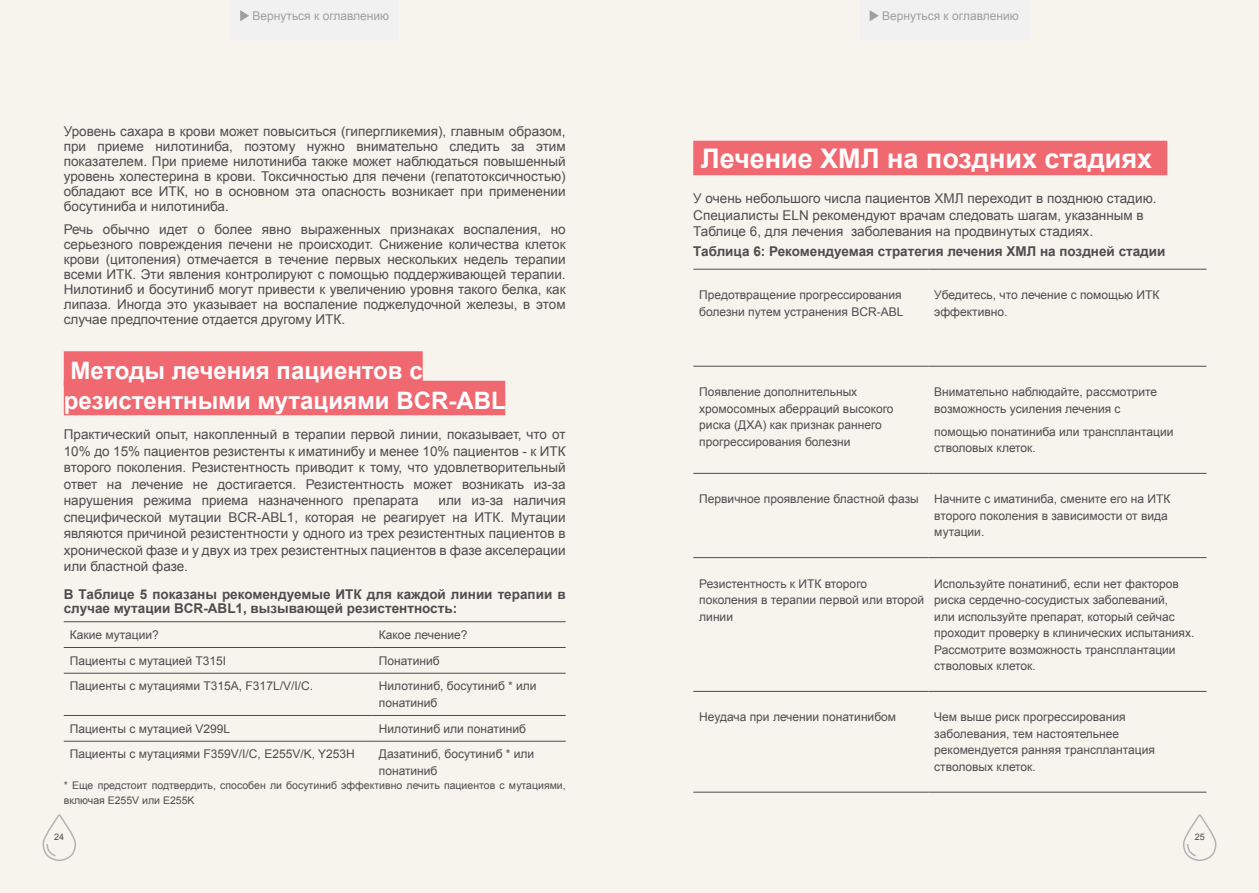
<style>
.page{position:relative;width:1259px;height:893px;background:#fff}
.page>*{position:absolute;margin:0;border:0;box-sizing:border-box;transform-origin:0 0}
.t1{font:700 27px "Arial";color:#fff}
.t2{font:700 24px/29.5px "Arial";color:#fff}
.t3{font:13.5px/15px "Arial";color:#4d4d4f;text-align:justify}
.t4{font:700 13.5px/13.5px "Arial";color:#4d4d4f}
.t5{font:12px/16.5px "Arial";color:#4d4d4f}
.t6{font:12px "Arial";color:#9d9fa2}
.t7{font:10.5px/15px "Arial";color:#4d4d4f}
.t8{font:9px "Arial";color:#4d4d4f}
</style>
<div class="page">
<div style="left:0;top:0;width:642px;height:893px;background:#f7f3ed"></div>
<div style="left:616px;top:0;width:643px;height:893px;background:#f7f3ed"></div>
<div style="left:693px;top:141px;width:474px;height:34px;background:#f16970"></div>
<hr style="left:693px;top:269px;width:235px;height:1px;background:#4d4d4f">
<hr style="left:928px;top:269px;width:278px;height:1px;background:#4d4d4f">
<hr style="left:693px;top:366px;width:235px;height:1px;background:#4d4d4f">
<hr style="left:928px;top:366px;width:278px;height:1px;background:#4d4d4f">
<hr style="left:693px;top:473px;width:235px;height:1px;background:#4d4d4f">
<hr style="left:928px;top:473px;width:278px;height:1px;background:#4d4d4f">
<hr style="left:693px;top:557px;width:235px;height:1px;background:#4d4d4f">
<hr style="left:928px;top:557px;width:278px;height:1px;background:#4d4d4f">
<hr style="left:693px;top:691px;width:235px;height:1px;background:#4d4d4f">
<hr style="left:928px;top:691px;width:278px;height:1px;background:#4d4d4f">
<hr style="left:693px;top:792px;width:235px;height:1px;background:#4d4d4f">
<hr style="left:928px;top:792px;width:278px;height:1px;background:#4d4d4f">
<div style="left:64px;top:351px;width:359px;height:35px;background:#f16970"></div>
<div style="left:64px;top:381px;width:441px;height:34px;background:#f16970"></div>
<hr style="left:64px;top:621px;width:309px;height:1px;background:#4d4d4f">
<hr style="left:373px;top:621px;width:193px;height:1px;background:#4d4d4f">
<hr style="left:64px;top:647px;width:309px;height:1px;background:#4d4d4f">
<hr style="left:373px;top:647px;width:193px;height:1px;background:#4d4d4f">
<hr style="left:64px;top:673px;width:309px;height:1px;background:#4d4d4f">
<hr style="left:373px;top:673px;width:193px;height:1px;background:#4d4d4f">
<hr style="left:64px;top:715px;width:309px;height:1px;background:#4d4d4f">
<hr style="left:373px;top:715px;width:193px;height:1px;background:#4d4d4f">
<hr style="left:64px;top:741px;width:309px;height:1px;background:#4d4d4f">
<hr style="left:373px;top:741px;width:193px;height:1px;background:#4d4d4f">
<svg style="left:42px;top:814px;width:34px;height:47px"></svg>
<svg style="left:1183px;top:814px;width:33px;height:47px"></svg>
<div style="left:230px;top:0;width:169px;height:39px;background:#f1f1f2"></div>
<svg style="left:240px;top:10px;width:9px;height:11px"></svg>
<div style="left:860px;top:0;width:168px;height:39px;background:#f1f1f2"></div>
<svg style="left:869px;top:10px;width:9px;height:11px"></svg>
<p class="t6" style="left:252px;top:8px;width:138px">Вернуться к оглавлению</p>
<p class="t6" style="left:882px;top:8px;width:138px">Вернуться к оглавлению</p>
<p class="t3" style="left:64px;top:124px;width:503px">Уровень сахара в крови может повыситься (гипергликемия), главным образом, при приеме нилотиниба, поэтому нужно внимательно следить за этим показателем. При приеме нилотиниба также может наблюдаться повышенный уровень холестерина в крови. Токсичностью для печени (гепатотоксичностью) обладают все ИТК, но в основном эта опасность возникает при применении босутиниба и нилотиниба.</p>
<p class="t3" style="left:64px;top:222px;width:503px">Речь обычно идет о более явно выраженных признаках воспаления, но серьезного повреждения печени не происходит. Снижение количества клеток крови (цитопения) отмечается в течение первых нескольких недель терапии всеми ИТК. Эти явления контролируют с помощью поддерживающей терапии.<br>Нилотиниб и босутиниб могут привести к увеличению уровня такого белка, как липаза. Иногда это указывает на воспаление поджелудочной железы, в этом случае предпочтение отдается другому ИТК.</p>
<h2 class="t2" style="left:64px;top:357px;width:443px">Методы лечения пациентов с резистентными мутациями BCR-ABL</h2>
<p class="t3" style="left:64px;top:426px;width:503px;line-height:16.5px">Практический опыт, накопленный в терапии первой линии, показывает, что от 10% до 15% пациентов резистенты к иматинибу и менее 10% пациентов - к ИТК второго поколения. Резистентность приводит к тому, что удовлетворительный ответ на лечение не достигается. Резистентность может возникать из-за нарушения режима приема назначенного препарата</p>
<p class="t3" style="left:64px;top:492px;width:503px;line-height:16.5px;text-indent:375px">или из-за наличия специфической мутации BCR-ABL1, которая не реагирует на ИТК. Мутации являются причиной резистентности у одного из трех резистентных пациентов в хронической фазе и у двух из трех резистентных пациентов в фазе акселерации или бластной фазе.</p>
<p class="t4" style="left:64px;top:588px;width:503px">В Таблице 5 показаны рекомендуемые ИТК для каждой линии терапии в случае мутации BCR-ABL1, вызывающей резистентность:</p>
<p class="t5" style="left:70px;top:627px;width:91px">Какие мутации?</p>
<p class="t5" style="left:379px;top:627px;width:90px">Какое лечение?</p>
<p class="t5" style="left:70px;top:652px;width:158px">Пациенты с мутацией T315I</p>
<p class="t5" style="left:379px;top:652px;width:62px">Понатиниб</p>
<p class="t5" style="left:70px;top:678px;width:245px">Пациенты с мутациями T315A, F317L/V/I/C.</p>
<p class="t5" style="left:379px;top:678px;width:159px">Нилотиниб, босутиниб * или понатиниб</p>
<p class="t5" style="left:70px;top:720px;width:162px">Пациенты с мутацией V299L</p>
<p class="t5" style="left:379px;top:720px;width:149px">Нилотиниб или понатиниб</p>
<p class="t5" style="left:70px;top:746px;width:286px">Пациенты с мутациями F359V/I/C, E255V/K, Y253H</p>
<p class="t5" style="left:379px;top:746px;width:157px">Дазатиниб, босутиниб * или понатиниб</p>
<p class="t7" style="left:64px;top:778px;width:503px">* Еще предстоит подтвердить, способен ли босутиниб эффективно лечить пациентов с мутациями, включая E255V или E255K</p>
<h1 class="t1" style="left:701px;top:141px;width:453px">Лечение ХМЛ на поздних стадиях</h1>
<p class="t3" style="left:693px;top:190px;width:465px;line-height:16.5px;text-align:left">У очень небольшого числа пациентов ХМЛ переходит в позднюю стадию.<br>Специалисты ELN рекомендуют врачам следовать шагам, указанным в<br>Таблице 6, для лечения заболевания на продвинутых стадиях.</p>
<p class="t4" style="left:693px;top:244px;width:474px">Таблица 6: Рекомендуемая стратегия лечения ХМЛ на поздней стадии</p>
<p class="t5" style="left:699px;top:287px;width:206px">Предотвращение прогрессирования болезни путем устранения BCR-ABL</p>
<p class="t5" style="left:934px;top:287px;width:227px">Убедитесь, что лечение с помощью ИТК эффективно.</p>
<p class="t5" style="left:699px;top:384px;width:196px">Появление дополнительных хромосомных аберраций высокого риска (ДХА) как признак раннего прогрессирования болезни</p>
<p class="t5" style="left:934px;top:384px;width:224px">Внимательно наблюдайте, рассмотрите возможность усиления лечения с</p>
<p class="t5" style="left:934px;top:423px;width:241px">помощью понатиниба или трансплантации стволовых клеток.</p>
<p class="t5" style="left:699px;top:491px;width:221px">Первичное проявление бластной фазы</p>
<p class="t5" style="left:934px;top:491px;width:238px">Начните с иматиниба, смените его на ИТК второго поколения в зависимости от вида мутации.</p>
<p class="t5" style="left:699px;top:575px;width:226px">Резистентность к ИТК второго поколения в терапии первой или второй линии</p>
<p class="t5" style="left:934px;top:575px;width:262px">Используйте понатиниб, если нет факторов риска сердечно-сосудистых заболеваний,<br>или используйте препарат, который сейчас проходит проверку в клинических испытаниях.<br>Рассмотрите возможность трансплантации стволовых клеток.</p>
<p class="t5" style="left:699px;top:709px;width:198px">Неудача при лечении понатинибом</p>
<p class="t5" style="left:934px;top:709px;width:222px">Чем выше риск прогрессирования заболевания, тем настоятельнее рекомендуется ранняя трансплантация стволовых клеток.</p>
<p class="t8" style="left:54px;top:831px;width:12px">24</p>
<p class="t8" style="left:1194px;top:831px;width:12px">25</p>
</div>
